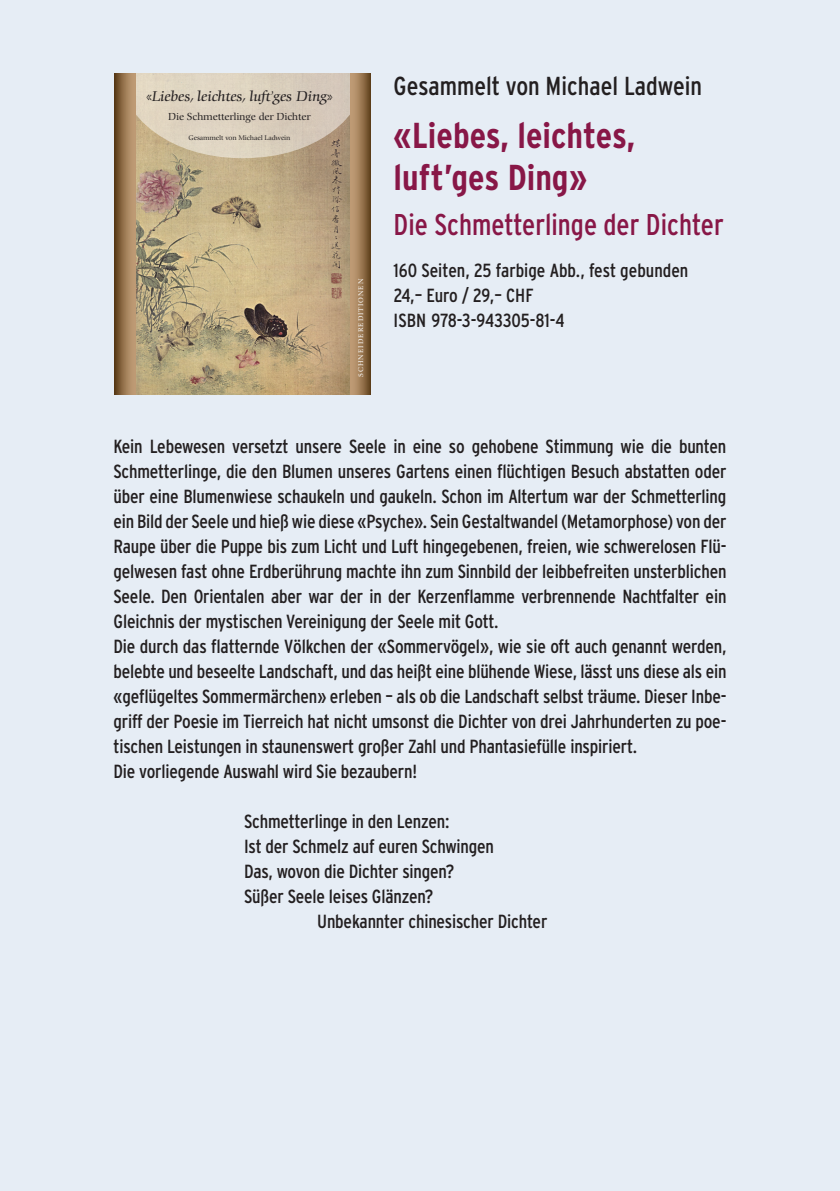
<style>
.page{position:relative;width:840px;height:1191px;background:#fff}
.page>*{position:absolute;margin:0;border:0;box-sizing:border-box;transform-origin:0 0}
.t1{font:700 condensed 36px/42px "Interstate";color:#881747}
.t2{font:condensed 30px "Interstate";color:#881747}
.t3{font:condensed 26px "Interstate";color:#231f20}
.t4{font:condensed 19px/25px "Interstate";letter-spacing:-.01em;color:#231f20}
.t5{font:italic 13.8px "Comenius Antiqua";color:#231f20}
.t6{font:10px "Comenius Antiqua";color:#231f20}
.t7{font:6.6px "Comenius Antiqua";color:#231f20}
.t8{font:6.6px "Comenius Antiqua";letter-spacing:.185em;color:#fff}
</style>
<div class="page">
<div style="left:0;top:0;width:839px;height:1191px;background:#e6edf5"></div>
<img style="left:135px;top:158px;width:215px;height:236px">
<svg style="left:135px;top:74px;width:215px;height:84px;background:#d6c9b4"></svg>
<svg style="left:350px;top:74px;width:21px;height:320px;background:#997651"></svg>
<svg style="left:114px;top:74px;width:21px;height:320px;background:#93714b"></svg>
<p class="t5" style="left:146px;top:88px;width:187px">«Liebes, leichtes, luft’ges Ding»</p>
<p class="t6" style="left:168px;top:111px;width:144px">Die Schmetterlinge der Dichter</p>
<p class="t7" style="left:188px;top:134px;width:103px">Gesammelt von Michael Ladwein</p>
<p class="t8" style="left:357px;top:377px;width:100px;rotate:-90deg">SCHNEIDEREDITIONEN</p>
<h3 class="t3" style="left:393px;top:71px;width:310px">Gesammelt von Michael Ladwein</h3>
<h1 class="t1" style="left:393px;top:114px;width:243px">«Liebes, leichtes, luft’ges Ding»</h1>
<h2 class="t2" style="left:393px;top:208px;width:331px">Die Schmetterlinge der Dichter</h2>
<p class="t4" style="left:393px;top:258px;width:296px">160 Seiten, 25 farbige Abb., fest gebunden<br>24,– Euro / 29,– CHF<br>ISBN 978-3-943305-81-4</p>
<p class="t4" style="left:113px;top:433px;width:614px">Kein Lebewesen versetzt unsere Seele in eine so gehobene Stimmung wie die bunten Schmetterlinge, die den Blumen unseres Gartens einen flüchtigen Besuch abstatten oder über eine Blumenwiese schaukeln und gaukeln. Schon im Altertum war der Schmetterling ein Bild der Seele und hieß wie diese «Psyche». Sein Gestaltwandel (Metamorphose) von der Raupe über die Puppe bis zum Licht und Luft hingegebenen, freien, wie schwerelosen Flü&shy;gelwesen fast ohne Erdberührung machte ihn zum Sinnbild der leibbefreiten unsterblichen Seele. Den Orientalen aber war der in der Kerzenflamme verbrennende Nachtfalter ein Gleichnis der mystischen Vereinigung der Seele mit Gott.<br>Die durch das flatternde Völkchen der «Sommervögel», wie sie oft auch genannt werden, belebte und beseelte Landschaft, und das heißt eine blühende Wiese, lässt uns diese als ein «geflügeltes Sommermärchen» erleben – als ob die Landschaft selbst träume. Dieser Inbe&shy;griff der Poesie im Tierreich hat nicht umsonst die Dichter von drei Jahrhunderten zu poe&shy;tischen Leistungen in staunenswert großer Zahl und Phantasiefülle inspiriert.<br>Die vorliegende Auswahl wird Sie bezaubern!</p>
<p class="t4" style="left:244px;top:808px;width:251px">Schmetterlinge in den Lenzen:<br>Ist der Schmelz auf euren Schwingen<br>Das, wovon die Dichter singen?<br>Süßer Seele leises Glänzen?</p>
<p class="t4" style="left:317px;top:908px;width:231px">Unbekannter chinesischer Dichter</p>
</div>
